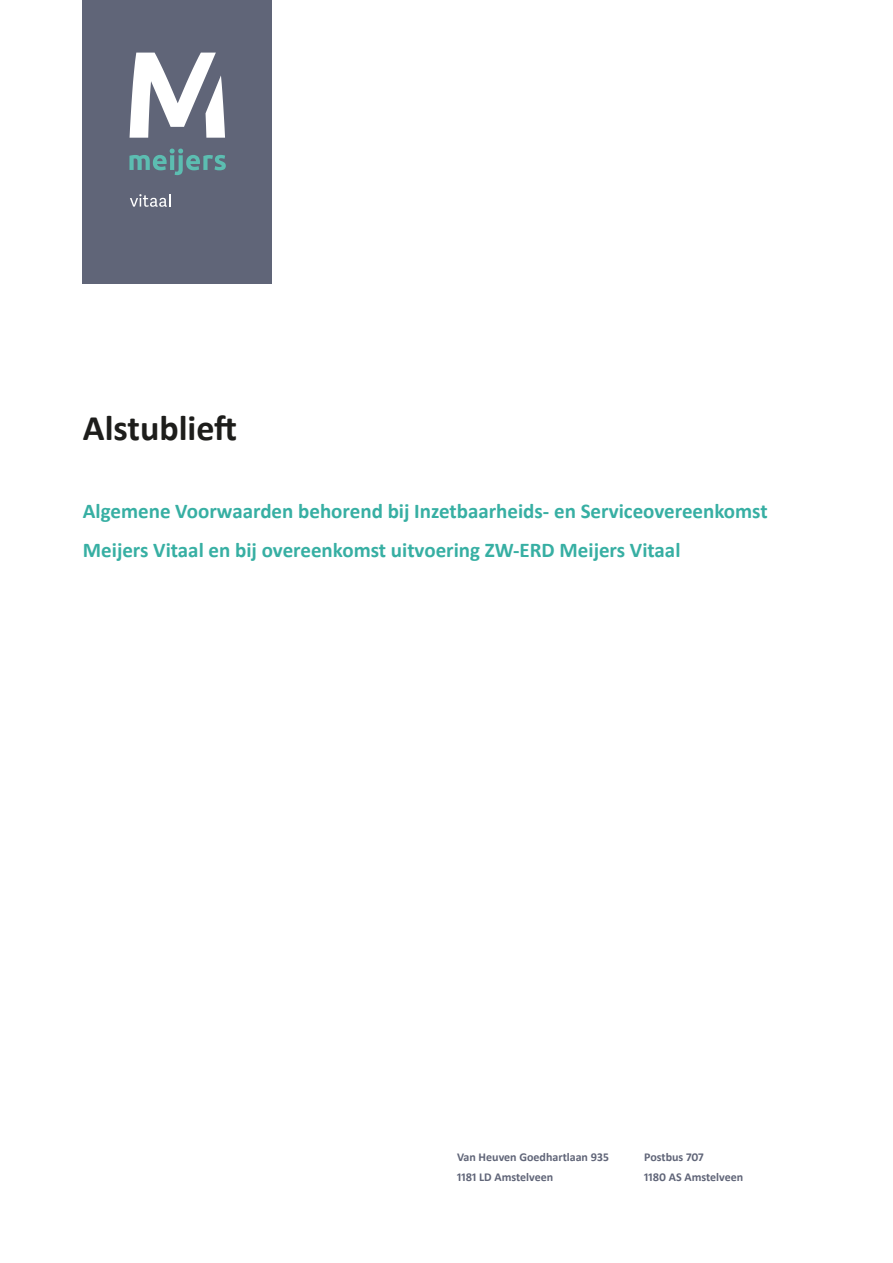
<style>
.page{position:relative;width:893px;height:1263px;background:#fff}
.page>*{position:absolute;margin:0;border:0;box-sizing:border-box;transform-origin:0 0}
.t1{font:700 36px "Calibri";color:#1d1d1b}
.t2{font:700 21px/39px "Calibri";color:#37afa3}
.t3{font:700 12px/19.5px "Calibri";color:#606578}
</style>
<div class="page">
<div style="left:83px;top:0;width:189px;height:284px;background:#606578"></div>
<svg style="left:130px;top:53px;width:95px;height:85px"></svg>
<svg style="left:129px;top:149px;width:97px;height:26px"></svg>
<svg style="left:130px;top:194px;width:40px;height:13px"></svg>
<h1 class="t1" style="left:83px;top:405px;width:156px">Alstublieft</h1>
<p class="t2" style="left:83px;top:491px;width:686px">Algemene Voorwaarden behorend bij Inzetbaarheids- en Serviceovereenkomst<br>Meijers Vitaal en bij overeenkomst uitvoering ZW-ERD Meijers Vitaal</p>
<p class="t3" style="left:457px;top:1147px;width:153px">Van Heuven Goedhartlaan 935<br>1181 LD Amstelveen</p>
<p class="t3" style="left:644px;top:1147px;width:101px">Postbus 707<br>1180 AS Amstelveen</p>
</div>
